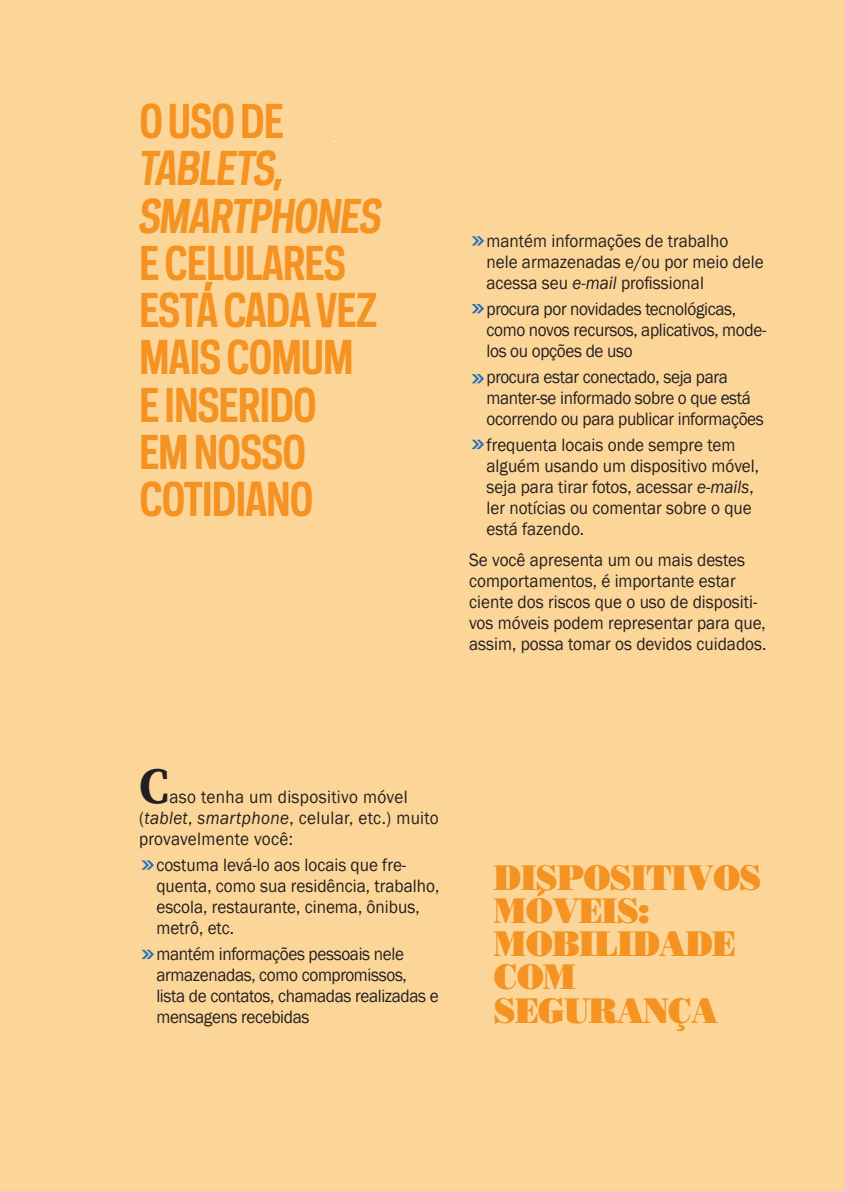
<style>
.page{position:relative;width:844px;height:1191px;background:#fff}
.page>*{position:absolute;margin:0;border:0;box-sizing:border-box;transform-origin:0 0}
.t1{font:700 50.75px "Source Serif Pro";color:#231f20;scale:.93 1}
.t2{font:700 43.75px/47.2px "Galaxie Polaris Condensed";letter-spacing:-.03em;color:#f49222}
.t3{font:italic 700 43.75px/47.2px "Galaxie Polaris Condensed";letter-spacing:-.03em;color:#f49222}
.t4{font:35px/33.2px "Bodoni Poster";letter-spacing:-.025em;color:#f49222;scale:.93 1}
.t5{font:18.38px/21px "Franklin Gothic";color:#231f20;scale:.93 1}
.t6{font:18.38px/21px "Franklin Gothic";letter-spacing:-.02em;color:#231f20;scale:.93 1}
.t7{font:18.38px/21px "Franklin Gothic";letter-spacing:.02em;color:#231f20;scale:.93 1}
.s1{font-style:normal}
.s2{font-style:italic}
</style>
<div class="page">
<div style="left:0;top:0;width:843px;height:1191px;background:#fcd699"></div>
<svg style="left:471px;top:236px;width:13px;height:9px"></svg>
<svg style="left:472px;top:304px;width:12px;height:9px"></svg>
<svg style="left:471px;top:374px;width:13px;height:9px"></svg>
<svg style="left:471px;top:440px;width:13px;height:9px"></svg>
<svg style="left:141px;top:860px;width:13px;height:9px"></svg>
<svg style="left:141px;top:949px;width:13px;height:10px"></svg>
<p class="t3" style="left:139px;top:97px;width:245px"><span class="s1">O USO DE<br></span>TABLETS,<br>SMARTPHONES</p>
<p class="t2" style="left:139px;top:239px;width:240px">E CELULARES<br>ESTÁ CADA VEZ<br>MAIS COMUM</p>
<p class="t2" style="left:139px;top:380px;width:180px">E INSERIDO<br>EM NOSSO<br>COTIDIANO</p>
<p class="t5" style="left:486px;top:230px;width:299px">mantém informações de trabalho nele armazenadas e/ou por meio dele acessa seu <span class="s2">e-mail</span> profissional</p>
<p class="t6" style="left:486px;top:298px;width:302px">procura por novidades tecnológicas, como novos recursos, aplicativos, mode&shy;los ou opções de uso</p>
<p class="t6" style="left:486px;top:366px;width:299px">procura estar conectado, seja para manter-se informado sobre o que está ocorrendo ou para publicar informações</p>
<p class="t5" style="left:486px;top:434px;width:294px">frequenta locais onde sempre tem alguém usando um dispositivo móvel, seja para tirar fotos, acessar <span class="s2">e-mails</span>, ler notícias ou comentar sobre o que está fazendo.</p>
<p class="t5" style="left:469px;top:549px;width:321px">Se você apresenta um ou mais destes comportamentos, é importante estar ciente dos riscos que o uso de dispositi&shy;vos móveis podem representar para que, assim, possa tomar os devidos cuidados.</p>
<p class="t1" style="left:139px;top:756px;width:33px">C</p>
<p class="t7" style="left:139px;top:786px;width:324px;text-indent:30px">aso tenha um dispositivo móvel (<span class="s2">tablet</span>, <span class="s2">smartphone</span>, celular, etc.) muito provavelmente você:</p>
<p class="t5" style="left:156px;top:854px;width:305px">costuma levá-lo aos locais que fre&shy;quenta, como sua residência, trabalho, escola, restaurante, cinema, ônibus, metrô, etc.</p>
<p class="t6" style="left:156px;top:943px;width:305px">mantém informações pessoais nele armazenadas, como compromissos, lista de contatos, chamadas realizadas e mensagens recebidas</p>
<p class="t4" style="left:494px;top:860px;width:289px">DISPOSITIVOS<br>MÓVEIS:<br>MOBILIDADE<br>COM<br>SEGURANÇA</p>
</div>
